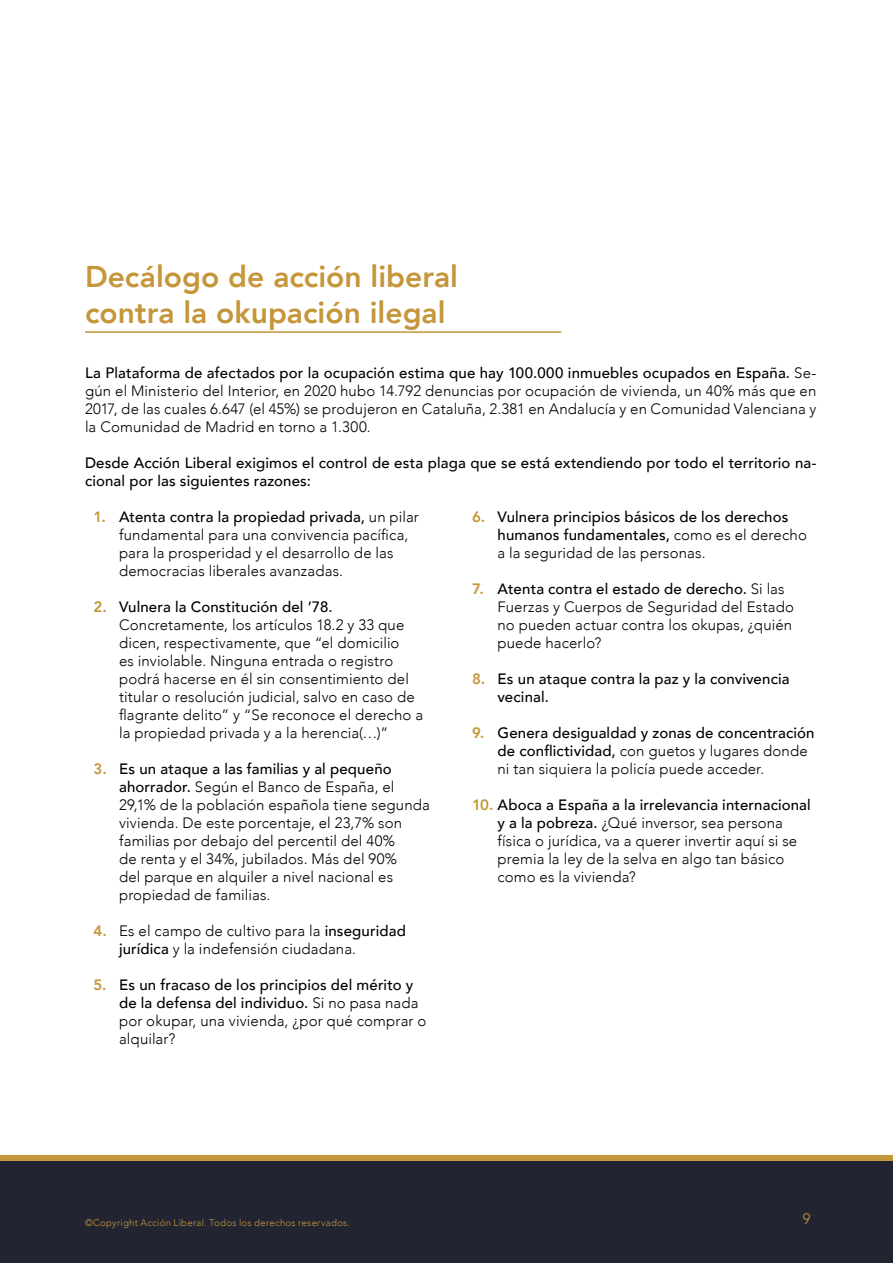
<style>
.page{position:relative;width:893px;height:1263px;background:#fff}
.page>*{position:absolute;margin:0;border:0;box-sizing:border-box;transform-origin:0 0}
.Tema{font:800 30px/36px "Avenir";color:#c5963a}
.texto{font:300 15px/18px "Avenir";letter-spacing:.01em;color:#000}
.texto-2{font:500 15px/18px "Avenir";letter-spacing:.01em;color:#000}
.t1{font:300 15px "Avenir";color:#c5963a}
.t2{font:300 9.6px "Avenir";letter-spacing:.025em;color:#c5963a}
.s1{font-weight:500}
.s2{font-weight:800;color:#c5963a}
.s3{font-weight:300}
</style>
<div class="page">
<div style="left:0;top:1161px;width:893px;height:102px;background:#222432"></div>
<div style="left:0;top:1155px;width:893px;height:6px;background:#c5963a"></div>
<hr style="left:85px;top:331px;width:476px;height:2px;background:#c5963a">
<p class="Tema" style="left:85px;top:258px;width:374px">Decálogo de acción liberal contra la okupación ilegal</p>
<p class="texto" style="left:85px;top:364px;width:733px;text-align:justify"><span class="s1">La Plataforma de afectados por la ocupación estima que hay 100.000 inmuebles ocupados en España.</span> Se&shy;gún el Ministerio del Interior, en 2020 hubo 14.792 denuncias por ocupación de vivienda, un 40% más que en 2017, de las cuales 6.647 (el 45%) se produjeron en Cataluña, 2.381 en Andalucía y en Comunidad Valenciana y la Comunidad de Madrid en torno a 1.300.</p>
<p class="texto-2" style="left:85px;top:453px;width:733px">Desde Acción Liberal exigimos el control de esta plaga que se está extendiendo por todo el territorio na&shy;cional por las siguientes razones:</p>
<p class="texto" style="left:119px;top:508px;width:301px;text-indent:-26px"><span class="s2">1.</span> <span class="s1">Atenta contra la propiedad privada,</span> un pilar fundamental para una convivencia pacífica, para la prosperidad y el desarrollo de las democracias liberales avanzadas.</p>
<p class="texto" style="left:119px;top:598px;width:306px;text-indent:-26px"><span class="s2">2.</span> <span class="s1">Vulnera la Constitución del ’78.<br></span>Concretamente, los artículos 18.2 y 33 que dicen, respectivamente, que “el domicilio<br>es inviolable. Ninguna entrada o registro podrá hacerse en él sin consentimiento del titular o resolución judicial, salvo en caso de flagrante delito” y “Se reconoce el derecho a la propiedad privada y a la herencia(…)”</p>
<p class="texto" style="left:119px;top:760px;width:312px;text-indent:-26px"><span class="s2">3.</span> <span class="s1">Es un ataque a las familias y al pequeño ahorrador.</span> Según el Banco de España, el 29,1% de la población española tiene segunda vivienda. De este porcentaje, el 23,7% son familias por debajo del percentil del 40%<br>de renta y el 34%, jubilados. Más del 90%<br>del parque en alquiler a nivel nacional es propiedad de familias.</p>
<p class="texto" style="left:119px;top:922px;width:288px;text-indent:-26px"><span class="s2">4.</span> Es el campo de cultivo para la <span class="s1">inseguridad jurídica</span> y la indefensión ciudadana.</p>
<p class="texto-2" style="left:119px;top:975px;width:309px;text-indent:-26px"><span class="s2">5.</span> Es un fracaso de los principios del mérito y de la defensa del individuo. <span class="s3">Si no pasa nada por okupar, una vivienda, ¿por qué comprar o alquilar?</span></p>
<p class="texto-2" style="left:497px;top:507px;width:311px;text-indent:-26px"><span class="s2">6.</span> Vulnera principios básicos de los derechos humanos fundamentales, <span class="s3">como es el derecho a la seguridad de las personas.</span></p>
<p class="texto" style="left:497px;top:580px;width:298px;text-indent:-26px"><span class="s2">7.</span> <span class="s1">Atenta contra el estado de derecho.</span> Si las Fuerzas y Cuerpos de Seguridad del Estado no pueden actuar contra los okupas, ¿quién puede hacerlo?</p>
<p class="texto-2" style="left:497px;top:669px;width:293px;text-indent:-26px"><span class="s2">8.</span> Es un ataque contra la paz y la convivencia vecinal.</p>
<p class="texto" style="left:497px;top:724px;width:319px;text-indent:-26px"><span class="s2">9.</span> <span class="s1">Genera desigualdad y zonas de concentración de conflictividad,</span> con guetos y lugares donde ni tan siquiera la policía puede acceder.</p>
<p class="texto" style="left:497px;top:796px;width:315px;text-indent:-26px"><span class="s2">10.</span> <span class="s1">Aboca a España a la irrelevancia internacional y a la pobreza.</span> ¿Qué inversor, sea persona física o jurídica, va a querer invertir aquí si se premia la ley de la selva en algo tan básico como es la vivienda?</p>
<p class="t2" style="left:85px;top:1217px;width:267px">©Copyright Acción Liberal. Todos los derechos reservados.</p>
<p class="t1" style="left:803px;top:1210px;width:9px">9</p>
</div>
